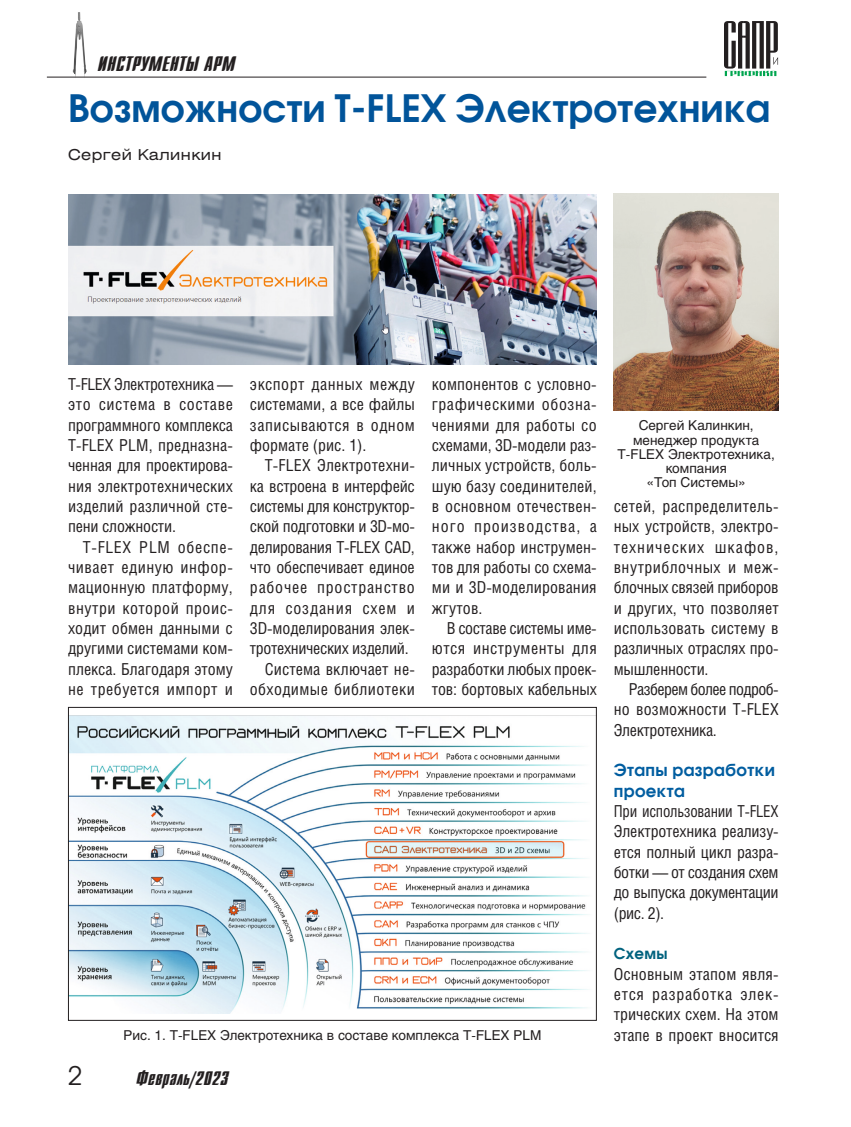
<style>
.page{position:relative;width:851px;height:1127px;background:#fff}
.page>*{position:absolute;margin:0;border:0;box-sizing:border-box;transform-origin:0 0}
.Head_Main{font:700 37.5px "Avant Garde C";letter-spacing:.005em;color:#01549a}
.t1{font:25.5px "Avant Garde C";color:#231f20}
.t2{font:21px "Dagger C";letter-spacing:.025em;color:#231f20}
.t3{font:19.5px "Dagger C";letter-spacing:.025em;color:#231f20}
.Body_text{font:16.5px/20.2px "Helios Cond";color:#231f20;text-align:justify}
.Body_undent{font:16.5px/20.2px "Helios Cond";color:#231f20;text-align:justify}
.Body_undent-2{font:16.5px/20.2px "Helios Cond";color:#231f20;text-align:justify;scale:.93 1}
.Body_text-2{font:16.5px/20.2px "Helios Cond";letter-spacing:.025em;color:#231f20;text-align:right}
.Subhead_2{font:700 16.5px/20.2px "Avant Garde C";letter-spacing:.025em;color:#005da0}
.Autor{font:15px "Helios Ext";letter-spacing:.035em;color:#231f20}
.Subhead_3{font:700 15px "Avant Garde C";letter-spacing:.025em;color:#00627e}
.t4{font:13.5px/14.2px "Helios";color:#231f20;text-align:center}
</style>
<div class="page">
<img style="left:73px;top:12px;width:14px;height:65px">
<svg style="left:724px;top:21px;width:54px;height:55px"></svg>
<hr style="left:47px;top:77px;width:659px;height:1px;background:#231f20">
<img style="left:613px;top:193px;width:165px;height:217px">
<img style="left:68px;top:195px;width:528px;height:170px">
<img style="left:70px;top:715px;width:524px;height:298px">
<div style="left:68px;top:707px;width:528px;height:314px;border:1px solid #231f20"></div>
<p class="t2" style="left:98px;top:53px;width:139px">ИНСТРУМЕНТЫ АРМ</p>
<p class="Head_Main" style="left:68px;top:85px;width:704px">Возможности T-FLEX Электротехника</p>
<p class="Autor" style="left:68px;top:146px;width:155px">Сергей Калинкин</p>
<p class="Body_undent" style="left:68px;top:374px;width:166px">T-FLEX Электротехника — это система в составе программного комплекса T-FLEX PLM, предназна&shy;ченная для проектирова&shy;ния электротехнических изделий различной сте&shy;пени сложности.</p>
<p class="Body_text" style="left:68px;top:536px;width:166px;text-indent:15px">T-FLEX PLM обеспе&shy;чивает единую инфор&shy;мационную платформу, внутри которой проис&shy;ходит обмен данными с другими системами ком&shy;плекса. Благодаря этому не требуется импорт и</p>
<p class="Body_text" style="left:250px;top:374px;width:166px">экспорт данных между системами, а все файлы записываются в одном формате (рис. 1).</p>
<p class="Body_text" style="left:250px;top:455px;width:166px;text-indent:15px">T-FLEX Электротехни&shy;ка встроена в интерфейс системы для конструктор&shy;ской подготовки и 3D-мо&shy;делирования T-FLEX CAD, что обеспечивает единое рабочее пространство для создания схем и 3D-моделирования элек&shy;тротехнических изделий.</p>
<p class="Body_text-2" style="left:250px;top:658px;width:166px">Система включает не&shy;обходимые библиотеки</p>
<p class="Body_text" style="left:432px;top:374px;width:166px">компонентов с условно&shy;графическими обозна&shy;чениями для работы со схемами, 3D-модели раз&shy;личных устройств, боль&shy;шую базу соединителей, в основном отечествен&shy;ного производства, а также набор инструмен&shy;тов для работы со схема&shy;ми и 3D-моделирования жгутов.</p>
<p class="Body_text" style="left:432px;top:618px;width:166px;text-indent:15px">В составе системы име&shy;ются инструменты для разработки любых проек&shy;тов: бортовых кабельных</p>
<p class="t4" style="left:123px;top:1028px;width:419px">Рис. 1. T-FLEX Электротехника в составе комплекса T-FLEX PLM</p>
<p class="t1" style="left:68px;top:1060px;width:16px">2</p>
<p class="t3" style="left:136px;top:1068px;width:93px">Февраль/2023</p>
<p class="t4" style="left:638px;top:418px;width:117px">Сергей Калинкин,</p>
<p class="t4" style="left:617px;top:433px;width:159px">менеджер продукта<br>T-FLEX Электротехника, компания<br>«Топ Системы»</p>
<p class="Body_text" style="left:613px;top:496px;width:166px">сетей, распределитель&shy;ных устройств, электро&shy;технических шкафов, внутриблочных и меж&shy;блочных связей приборов и других, что позволяет использовать систему в различных отраслях про&shy;мышленности.</p>
<p class="Body_text" style="left:613px;top:679px;width:166px;text-indent:15px">Разберем более подроб&shy;но возможности T-FLEX Электротехника.</p>
<p class="Subhead_2" style="left:613px;top:760px;width:163px">Этапы разработки проекта</p>
<p class="Body_undent-2" style="left:613px;top:800px;width:179px">При использовании T-FLEX Электротехника реализу&shy;ется полный цикл разра&shy;ботки — от создания схем до выпуска документации (рис. 2).</p>
<p class="Subhead_3" style="left:613px;top:944px;width:55px">Cхемы</p>
<p class="Body_undent" style="left:613px;top:963px;width:166px">Основным этапом явля&shy;ется разработка элек&shy;трических схем. На этом этапе в проект вносится</p>
</div>
